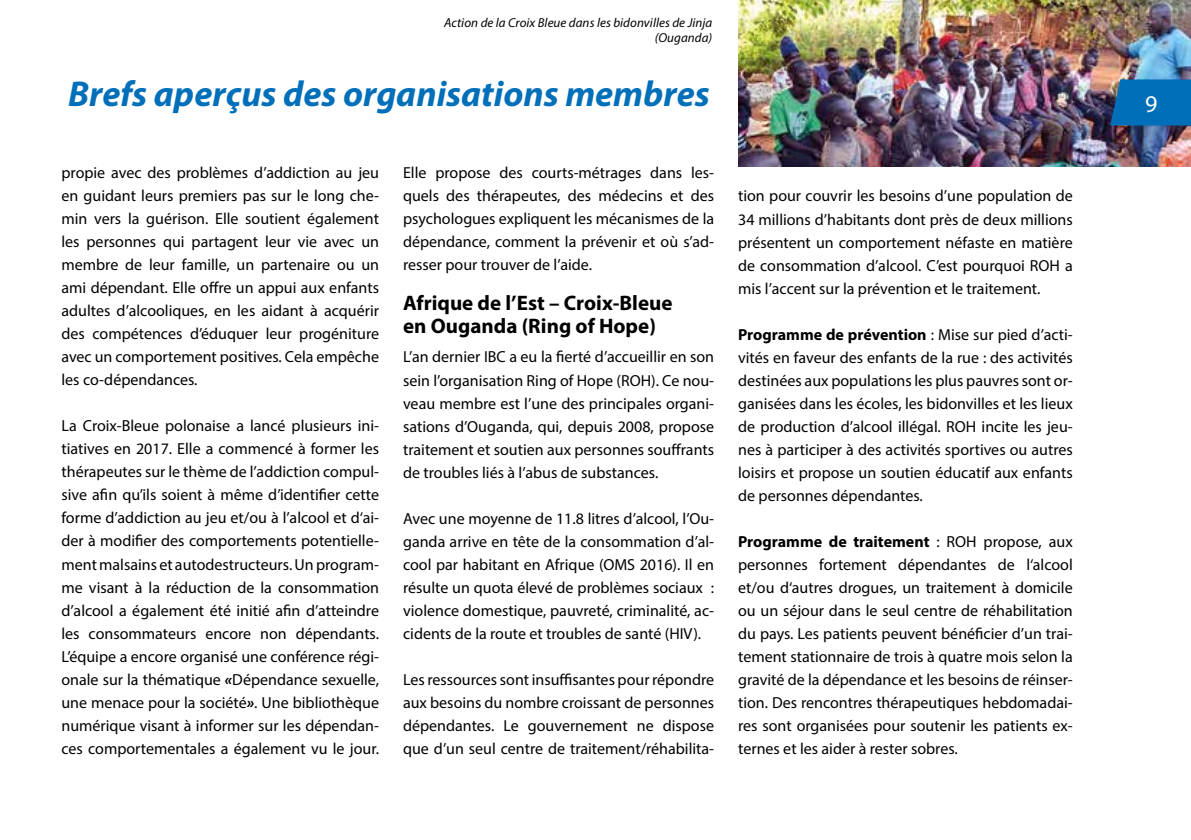
<style>
.page{position:relative;width:1191px;height:840px;background:#fff}
.page>*{position:absolute;margin:0;border:0;box-sizing:border-box;transform-origin:0 0}
.t1{font:italic 700 36px "Myriad Pro";color:#006fb9}
.t2{font:24px "Myriad Pro";color:#fff}
.t3{font:700 21px/23px "Myriad Pro";color:#000}
.t4{font:16px/23px "Myriad Pro";color:#000;text-align:justify}
.t5{font:italic 13px/15.6px "Myriad Pro";letter-spacing:.005em;color:#000;text-align:right}
.s1{font-weight:700;font-style:italic}
.s2{font-weight:700}
</style>
<div class="page">
<img style="left:738px;top:0;width:453px;height:166px">
<svg style="left:1110px;top:79px;width:81px;height:46px;background:#096eb3"></svg>
<p class="t5" style="left:444px;top:14px;width:270px">Action de la Croix Bleue dans les bidonvilles de Jinja (Ouganda)</p>
<h1 class="t1" style="left:68px;top:71px;width:643px">Brefs aperçus des organisations membres</h1>
<p class="t4" style="left:61px;top:161px;width:319px">propie avec des problèmes d’addiction au jeu en guidant leurs premiers pas sur le long che&shy;min vers la guérison. Elle soutient également les personnes qui partagent leur vie avec un membre de leur famille, un partenaire ou un ami dépendant. Elle offre un appui aux enfants adultes d’alcooliques, en les aidant à acquérir des compétences d’éduquer leur progéniture avec un comportement positives. Cela empêche les co-dépendances.</p>
<p class="t4" style="left:61px;top:414px;width:319px">La Croix-Bleue polonaise a lancé plusieurs ini&shy;tiatives en 2017. Elle a commencé à former les thérapeutes sur le thème de l’addiction compul&shy;sive afin qu’ils soient à même d’identifier cette forme d’addiction au jeu et/ou à l’alcool et d‘ai&shy;der à modifier des comportements potentielle&shy;ment malsains et autodestructeurs. Un program&shy;me visant à la réduction de la consommation d’alcool a également été initié afin d’atteindre les consommateurs encore non dépendants.<br>L’équipe a encore organisé une conférence régi&shy;onale sur la thématique <span class="s1">«</span>Dépendance sexuelle, une menace pour la société<span class="s1">»</span>. Une bibliothèque numérique visant à informer sur les dépendan&shy;ces comportementales a également vu le jour.</p>
<p class="t4" style="left:403px;top:161px;width:312px">Elle propose des courts-métrages dans les&shy;quels des thérapeutes, des médecins et des psychologues expliquent les mécanismes de la dépendance, comment la prévenir et où s’ad&shy;resser pour trouver de l’aide.</p>
<h3 class="t3" style="left:403px;top:290px;width:271px">Afrique de l’Est – Croix-Bleue en Ouganda (Ring of Hope)</h3>
<p class="t4" style="left:403px;top:345px;width:312px">L’an dernier IBC a eu la fierté d’accueillir en son sein l’organisation Ring of Hope (ROH). Ce nou&shy;veau membre est l’une des principales organi&shy;sations d’Ouganda, qui, depuis 2008, propose traitement et soutien aux personnes souffrants de troubles liés à l’abus de substances.</p>
<p class="t4" style="left:403px;top:506px;width:312px">Avec une moyenne de 11.8 litres d’alcool, l’Ou&shy;ganda arrive en tête de la consommation d’al&shy;cool par habitant en Afrique (OMS 2016). Il en résulte un quota élevé de problèmes sociaux : violence domestique, pauvreté, criminalité, ac&shy;cidents de la route et troubles de santé (HIV).</p>
<p class="t4" style="left:403px;top:667px;width:312px">Les ressources sont insuffisantes pour répondre aux besoins du nombre croissant de personnes dépendantes. Le gouvernement ne dispose que d’un seul centre de traitement/réhabilita-</p>
<p class="t4" style="left:738px;top:184px;width:336px">tion pour couvrir les besoins d’une population de 34 millions d’habitants dont près de deux millions présentent un comportement néfaste en matière de consommation d’alcool. C’est pourquoi ROH a mis l’accent sur la prévention et le traitement.</p>
<p class="t4" style="left:738px;top:322px;width:336px"><span class="s2">Programme de prévention</span> : Mise sur pied d’acti&shy;vités en faveur des enfants de la rue : des activités destinées aux populations les plus pauvres sont or&shy;ganisées dans les écoles, les bidonvilles et les lieux de production d’alcool illégal. ROH incite les jeu&shy;nes à participer à des activités sportives ou autres loisirs et propose un soutien éducatif aux enfants de personnes dépendantes.</p>
<p class="t4" style="left:738px;top:529px;width:336px"><span class="s2">Programme de traitement</span> : ROH propose, aux personnes fortement dépendantes de l‘alcool et/ou d‘autres drogues, un traitement à domicile ou un séjour dans le seul centre de réhabilitation du pays. Les patients peuvent bénéficier d’un trai&shy;tement stationnaire de trois à quatre mois selon la gravité de la dépendance et les besoins de réinser&shy;tion. Des rencontres thérapeutiques hebdomadai&shy;res sont organisées pour soutenir les patients ex&shy;ternes et les aider à rester sobres.</p>
<h2 class="t2" style="left:1145px;top:89px;width:14px">9</h2>
</div>
